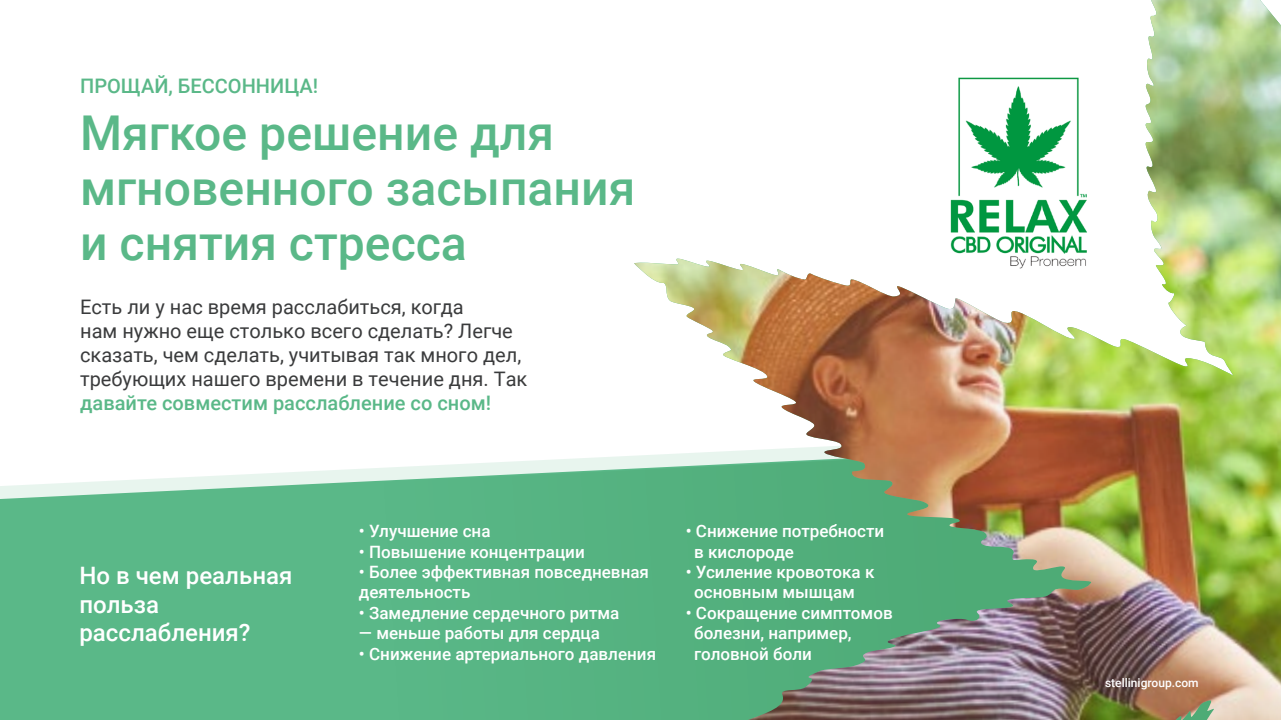
<style>
.page{position:relative;width:1281px;height:720px;background:#fff}
.page>*{position:absolute;margin:0;border:0;box-sizing:border-box;transform-origin:0 0}
.t1{font:500 48px/55px "Roboto";color:#5ab888}
.t2{font:500 24px/28.8px "Roboto";color:#fff}
.t3{font:20px/24px "Roboto";color:#3a3b3c}
.t4{font:500 20px "Roboto";color:#5ab888}
.t5{font:500 17px/20.4px "Roboto";color:#fff}
.t6{font:500 12px "Roboto";color:#fff}
</style>
<div class="page">
<svg style="left:0;top:456px;width:634px;height:264px;background:#69bd92"></svg>
<img style="left:634px;top:0;width:646px;height:720px">
<img style="left:634px;top:0;width:599px;height:590px">
<p class="t4" style="left:80px;top:71px;width:239px">ПРОЩАЙ, БЕССОННИЦА!</p>
<h1 class="t1" style="left:80px;top:103px;width:556px">Мягкое решение для мгновенного засыпания и снятия стресса</h1>
<p class="t3" style="left:80px;top:294px;width:448px">Есть ли у нас время расслабиться, когда<br>нам нужно еще столько всего сделать? Легче сказать, чем сделать, учитывая так много дел, требующих нашего времени в течение дня. Так</p>
<p class="t4" style="left:80px;top:389px;width:412px">давайте совместим расслабление со сном!</p>
<h2 class="t2" style="left:79px;top:560px;width:214px">Но в чем реальная польза расслабления?</h2>
<p class="t5" style="left:359px;top:520px;width:133px">• Улучшение сна</p>
<p class="t5" style="left:359px;top:541px;width:227px">• Повышение концентрации</p>
<p class="t5" style="left:359px;top:561px;width:291px">• Более эффективная повседневная деятельность</p>
<p class="t5" style="left:359px;top:602px;width:262px">• Замедление сердечного ритма</p>
<p class="t5" style="left:359px;top:622px;width:242px">— меньше работы для сердца</p>
<p class="t5" style="left:359px;top:643px;width:299px">• Снижение артериального давления</p>
<p class="t5" style="left:694px;top:520px;width:192px;text-indent:-8px">• Снижение потребности в кислороде</p>
<p class="t5" style="left:694px;top:561px;width:182px;text-indent:-8px">• Усиление кровотока к основным мышцам</p>
<p class="t5" style="left:694px;top:602px;width:200px;text-indent:-8px">• Сокращение симптомов болезни, например, головной боли</p>
<p class="t6" style="left:1104px;top:674px;width:95px">stellinigroup.com</p>
</div>
